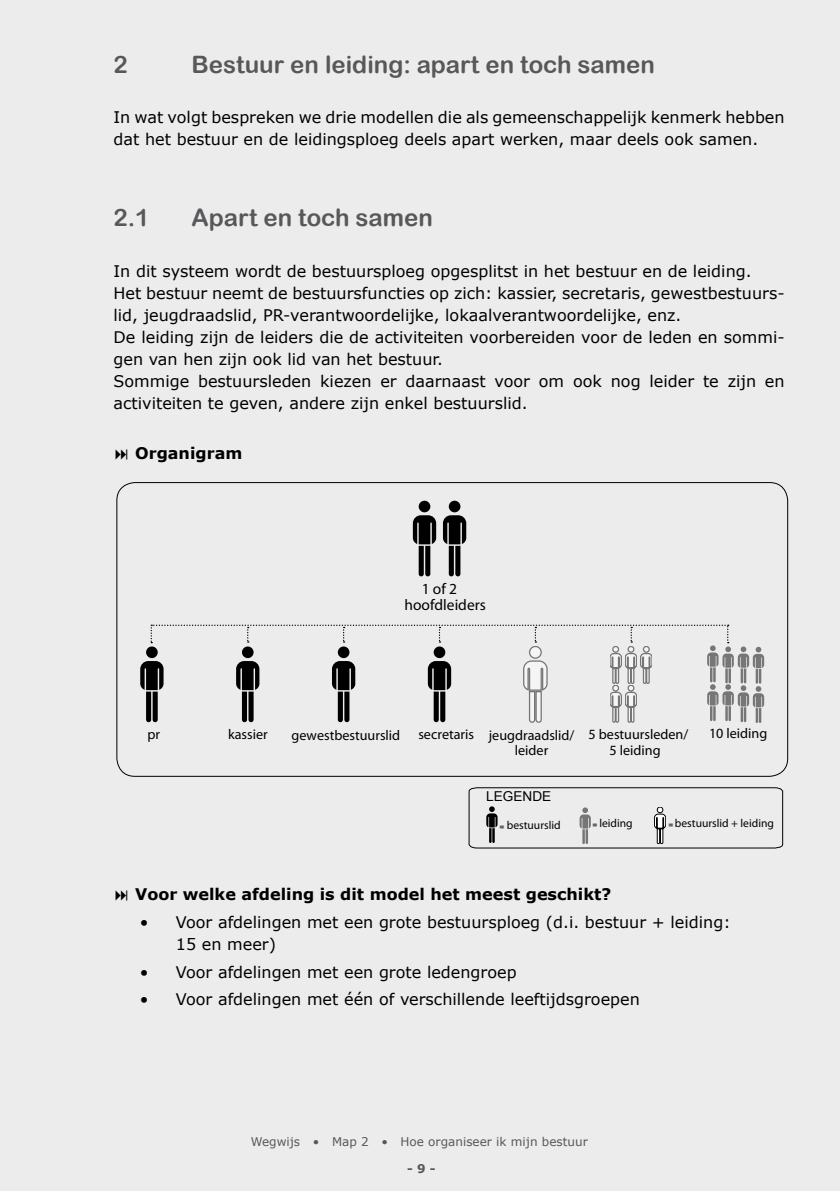
<style>
.page{position:relative;width:840px;height:1191px;background:#fff}
.page>*{position:absolute;margin:0;border:0;box-sizing:border-box;transform-origin:0 0}
.t1{font:24px "Arial Rounded MT Bold";color:#58585a}
.t2{font:16px/22px "Verdana";color:#000}
.t3{font:700 16px "Verdana";color:#000}
.t4{font:condensed 15.4px/16.2px "Helvetica Neue LT Std";color:#000}
.t5{font:condensed 14.2px/14px "Helvetica Neue LT Std";color:#000;text-align:center}
.t6{font:13.6px "Arial";color:#000}
.t7{font:12px "Verdana";color:#58585a}
.t8{font:700 12px "Verdana";color:#58585a}
.t9{font:condensed 11.6px "Helvetica Neue LT Std";color:#000}
.t10{font:8.4px "Arial";color:#000}
</style>
<div class="page">
<div style="left:0;top:0;width:839px;height:1191px;background:#ececed"></div>
<svg style="left:412px;top:501px;width:24px;height:75px"></svg>
<svg style="left:442px;top:501px;width:24px;height:75px"></svg>
<svg style="left:140px;top:624px;width:623px;height:99px"></svg>
<svg style="left:468px;top:787px;width:314px;height:61px"></svg>
<h1 class="t1" style="left:113px;top:50px;width:16px">2</h1>
<h1 class="t1" style="left:191px;top:50px;width:464px">Bestuur en leiding: apart en toch samen</h1>
<p class="t2" style="left:113px;top:106px;width:672px">In wat volgt bespreken we drie modellen die als gemeenschappelijk kenmerk hebben dat het bestuur en de leidingsploeg deels apart werken, maar deels ook samen.</p>
<h1 class="t1" style="left:113px;top:203px;width:38px">2.1</h1>
<h1 class="t1" style="left:191px;top:203px;width:243px">Apart en toch samen</h1>
<p class="t2" style="left:113px;top:259px;width:672px">In dit systeem wordt de bestuursploeg opgesplitst in het bestuur en de leiding.<br>Het bestuur neemt de bestuursfuncties op zich: kassier, secretaris, gewestbestuurs&shy;lid, jeugdraadslid, PR-verantwoordelijke, lokaalverantwoordelijke, enz.<br>De leiding zijn de leiders die de activiteiten voorbereiden voor de leden en sommi&shy;gen van hen zijn ook lid van het bestuur.<br>Sommige bestuursleden kiezen er daarnaast voor om ook nog leider te zijn en activiteiten te geven, andere zijn enkel bestuurslid.</p>
<p class="t3" style="left:135px;top:443px;width:109px">Organigram</p>
<p class="t4" style="left:404px;top:580px;width:83px;text-indent:17px">1 of 2 hoofdleiders</p>
<p class="t5" style="left:147px;top:727px;width:14px">pr</p>
<p class="t5" style="left:228px;top:727px;width:41px">kassier</p>
<p class="t5" style="left:291px;top:728px;width:110px">gewestbestuurslid</p>
<p class="t5" style="left:418px;top:727px;width:57px">secretaris</p>
<p class="t5" style="left:488px;top:728px;width:87px">jeugdraadslid/ leider</p>
<p class="t5" style="left:588px;top:727px;width:101px;line-height:15.2px">5 bestuursleden/<br>5 leiding</p>
<p class="t5" style="left:708px;top:726px;width:60px">10 leiding</p>
<p class="t6" style="left:486px;top:787px;width:66px">LEGENDE</p>
<p class="t10" style="left:499px;top:821px;width:6px">=</p>
<p class="t9" style="left:506px;top:817px;width:55px">bestuurslid</p>
<p class="t9" style="left:599px;top:816px;width:35px">leiding</p>
<p class="t9" style="left:674px;top:815px;width:100px">bestuurslid + leiding</p>
<p class="t10" style="left:592px;top:819px;width:6px">=</p>
<p class="t10" style="left:668px;top:819px;width:6px">=</p>
<p class="t3" style="left:135px;top:884px;width:477px">Voor welke afdeling is dit model het meest geschikt?</p>
<p class="t2" style="left:176px;top:910px;width:556px">Voor afdelingen met een grote bestuursploeg (d.i. bestuur + leiding:<br>15 en meer)</p>
<p class="t2" style="left:176px;top:957px;width:465px;line-height:27.6px">Voor afdelingen met een grote ledengroep<br>Voor afdelingen met één of verschillende leeftijdsgroepen</p>
<p class="t2" style="left:140px;top:910px;width:10px">•</p>
<p class="t2" style="left:140px;top:957px;width:10px;line-height:27.6px">• •</p>
<p class="t7" style="left:251px;top:1133px;width:338px">Wegwijs • Map 2 • Hoe organiseer ik mijn bestuur</p>
<p class="t8" style="left:407px;top:1161px;width:30px">- -</p>
</div>
